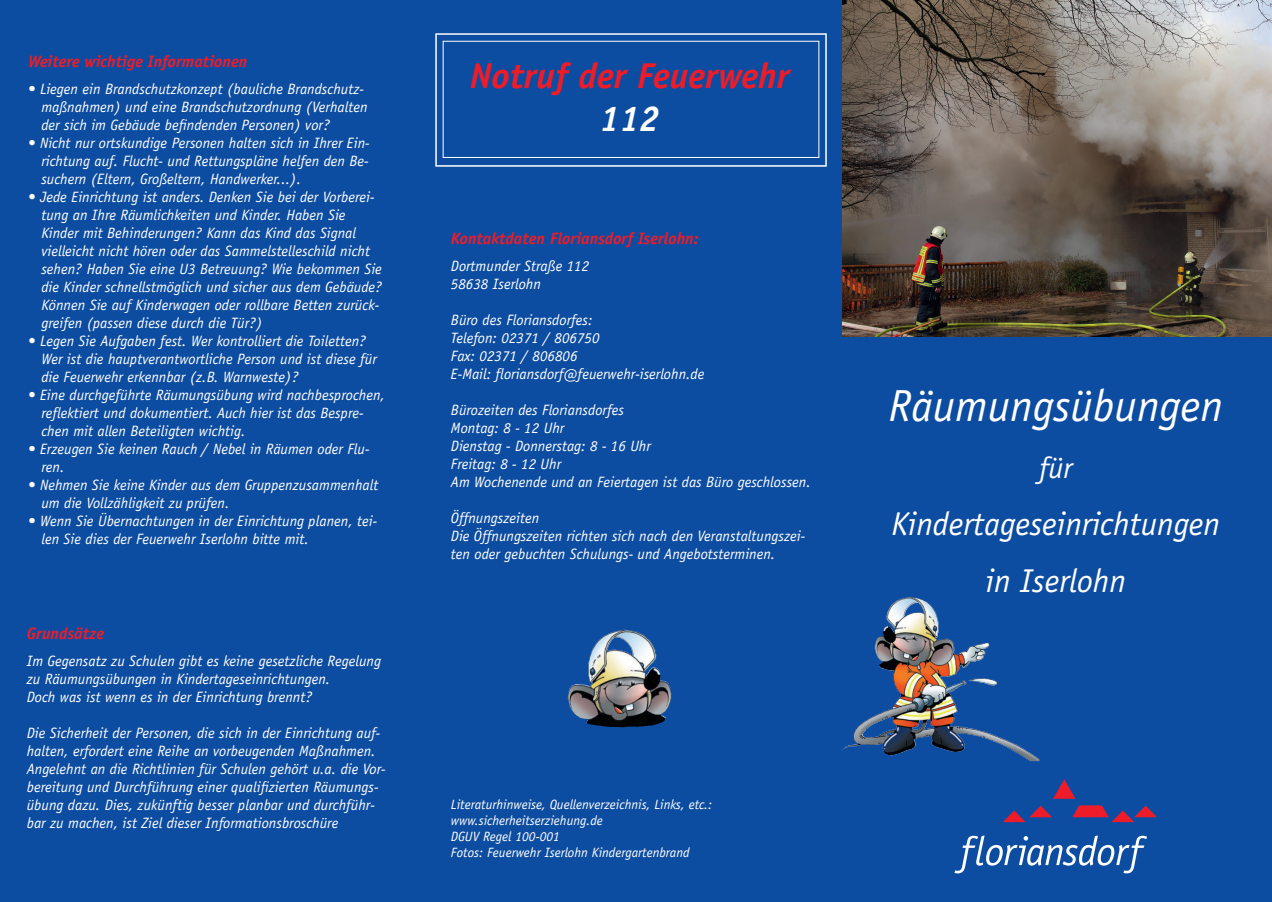
<style>
.page{position:relative;width:1272px;height:902px;background:#fff}
.page>*{position:absolute;margin:0;border:0;box-sizing:border-box;transform-origin:0 0}
.t1{font:italic 45px "Officina Sans";color:#fff}
.t2{font:italic 700 36px "Officina Sans";color:#ee1c28}
.t3{font:italic 700 36px "Officina Sans";color:#fff}
.t4{font:italic 33px/57px "Officina Sans";color:#fff;text-align:center}
.t5{font:italic 30px "Officina Sans";color:#fff}
.t6{font:italic 700 16.5px "Officina Sans";color:#ee1c28}
.t7{font:italic 15px/18px "Officina Sans";color:#fff}
.t8{font:italic 13.5px/16.2px "Officina Sans";color:#fff}
</style>
<div class="page">
<div style="left:0;top:0;width:1271px;height:901px;background:#0d4da1"></div>
<svg style="left:954px;top:835px;width:192px;height:38px"></svg>
<svg style="left:1053px;top:779px;width:22px;height:19px"></svg>
<svg style="left:1072px;top:805px;width:84px;height:17px"></svg>
<svg style="left:1003px;top:805px;width:49px;height:17px"></svg>
<img style="left:852px;top:598px;width:52px;height:147px">
<div style="left:435px;top:33px;width:391px;height:134px;border:2px solid #fff"></div>
<img style="left:842px;top:0;width:429px;height:336px">
<div style="left:443px;top:41px;width:376px;height:117px;border:1px solid #fff"></div>
<img style="left:567px;top:629px;width:105px;height:98px">
<p class="t6" style="left:28px;top:51px;width:221px">Weitere wichtige Informationen</p>
<p class="t7" style="left:41px;top:80px;width:327px;text-indent:-13px">• Liegen ein Brandschutzkonzept (bauliche Brandschutz&shy;maßnahmen) und eine Brandschutzordnung (Verhalten der sich im Gebäude befindenden Personen) vor?</p>
<p class="t7" style="left:41px;top:134px;width:330px;text-align:justify;text-indent:-13px">• Nicht nur ortskundige Personen halten sich in Ihrer Ein&shy;richtung auf. Flucht- und Rettungspläne helfen den Be&shy;suchern (Eltern, Großeltern, Handwerker...).</p>
<p class="t7" style="left:41px;top:188px;width:342px;text-indent:-13px">• Jede Einrichtung ist anders. Denken Sie bei der Vorberei&shy;tung an Ihre Räumlichkeiten und Kinder. Haben Sie Kinder mit Behinderungen? Kann das Kind das Signal vielleicht nicht hören oder das Sammelstelleschild nicht sehen? Haben Sie eine U3 Betreuung? Wie bekommen Sie die Kinder schnellstmöglich und sicher aus dem Gebäude?<br>Können Sie auf Kinderwagen oder rollbare Betten zurück&shy;greifen (passen diese durch die Tür?)</p>
<p class="t7" style="left:41px;top:332px;width:337px;text-indent:-13px">• Legen Sie Aufgaben fest. Wer kontrolliert die Toiletten?<br>Wer ist die hauptverantwortliche Person und ist diese für die Feuerwehr erkennbar (z.B. Warnweste)?</p>
<p class="t7" style="left:41px;top:386px;width:345px;text-indent:-13px">• Eine durchgeführte Räumungsübung wird nachbesprochen, reflektiert und dokumentiert. Auch hier ist das Bespre&shy;chen mit allen Beteiligten wichtig.</p>
<p class="t7" style="left:41px;top:440px;width:329px;text-indent:-13px">• Erzeugen Sie keinen Rauch / Nebel in Räumen oder Flu&shy;ren.</p>
<p class="t7" style="left:41px;top:476px;width:338px;text-indent:-13px">• Nehmen Sie keine Kinder aus dem Gruppenzusammenhalt um die Vollzähligkeit zu prüfen.</p>
<p class="t7" style="left:41px;top:512px;width:337px;text-indent:-13px">• Wenn Sie Übernachtungen in der Einrichtung planen, tei&shy;len Sie dies der Feuerwehr Iserlohn bitte mit.</p>
<p class="t6" style="left:27px;top:623px;width:79px">Grundsätze</p>
<p class="t7" style="left:27px;top:652px;width:356px">Im Gegensatz zu Schulen gibt es keine gesetzliche Regelung zu Räumungsübungen in Kindertageseinrichtungen.<br>Doch was ist wenn es in der Einrichtung brennt?</p>
<p class="t7" style="left:27px;top:724px;width:360px">Die Sicherheit der Personen, die sich in der Einrichtung auf&shy;halten, erfordert eine Reihe an vorbeugenden Maßnahmen.<br>Angelehnt an die Richtlinien für Schulen gehört u.a. die Vor&shy;bereitung und Durchführung einer qualifizierten Räumungs&shy;übung dazu. Dies, zukünftig besser planbar und durchführ&shy;bar zu machen, ist Ziel dieser Informationsbroschüre</p>
<h2 class="t2" style="left:470px;top:54px;width:321px">Notruf der Feuerwehr</h2>
<h2 class="t3" style="left:599px;top:97px;width:62px">112</h2>
<p class="t6" style="left:451px;top:228px;width:249px">Kontaktdaten Floriansdorf Iserlohn:</p>
<p class="t7" style="left:451px;top:257px;width:140px">Dortmunder Straße 112<br>58638 Iserlohn</p>
<p class="t7" style="left:451px;top:311px;width:255px">Büro des Floriansdorfes:<br>Telefon: 02371 / 806750<br>Fax: 02371 / 806806<br>E-Mail: floriansdorf@feuerwehr-iserlohn.de</p>
<p class="t7" style="left:451px;top:401px;width:361px">Bürozeiten des Floriansdorfes<br>Montag: 8 - 12 Uhr<br>Dienstag - Donnerstag: 8 - 16 Uhr<br>Freitag: 8 - 12 Uhr<br>Am Wochenende und an Feiertagen ist das Büro geschlossen.</p>
<p class="t7" style="left:451px;top:509px;width:355px">Öffnungszeiten<br>Die Öffnungszeiten richten sich nach den Veranstaltungszei&shy;ten oder gebuchten Schulungs- und Angebotsterminen.</p>
<p class="t8" style="left:451px;top:795px;width:263px">Literaturhinweise, Quellenverzeichnis, Links, etc.: www.sicherheitserziehung.de<br>DGUV Regel 100-001<br>Fotos: Feuerwehr Iserlohn Kindergartenbrand</p>
<h1 class="t1" style="left:888px;top:379px;width:336px">Räumungsübungen</h1>
<h3 class="t5" style="left:1039px;top:450px;width:35px">für</h3>
<h3 class="t4" style="left:891px;top:495px;width:330px">Kindertageseinrichtungen in Iserlohn</h3>
</div>
